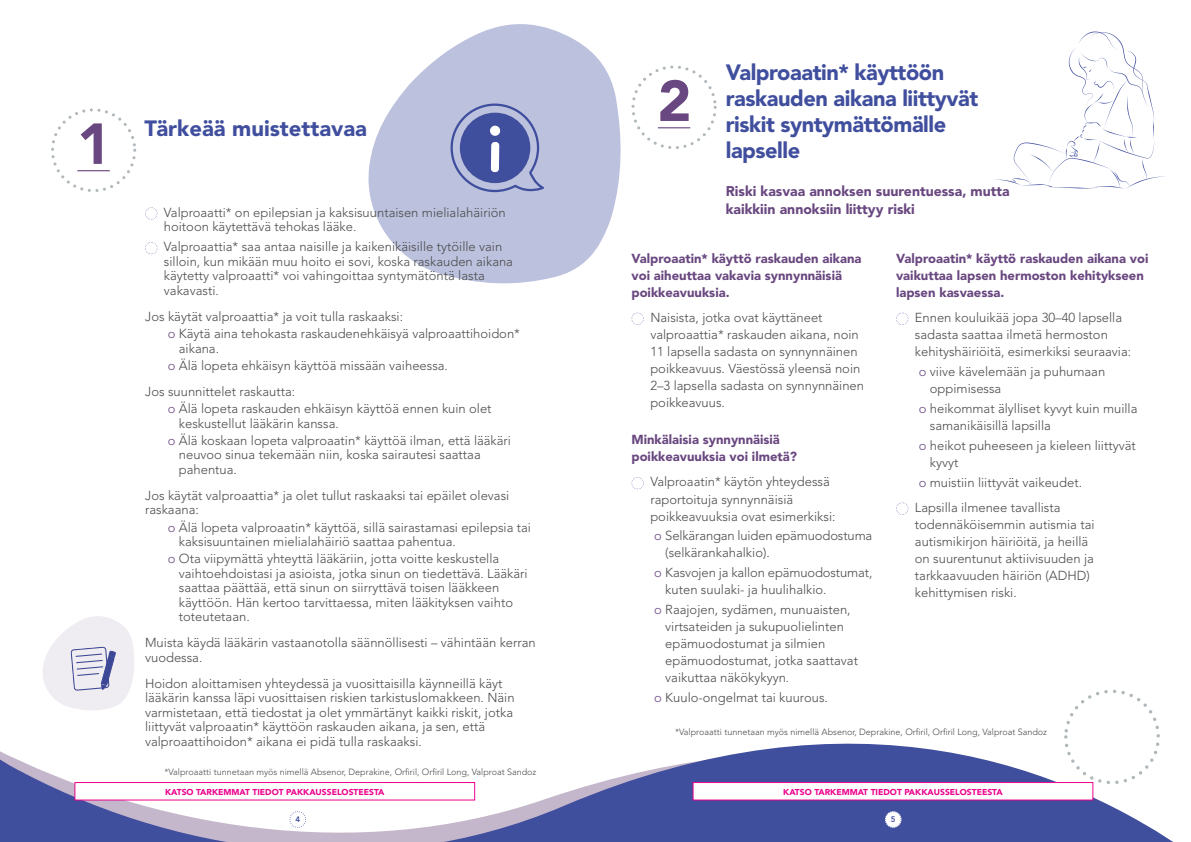
<style>
.page{position:relative;width:1191px;height:842px;background:#fff}
.page>*{position:absolute;margin:0;border:0;box-sizing:border-box;transform-origin:0 0}
.t1{font:900 57.2px "Avenir LT Std";color:#694780}
.t2{font:900 22px/26.1px "Avenir LT Std";letter-spacing:-.02em;color:#404e9e}
.t3{font:900 22px "Avenir LT Std";color:#404e9e}
.t4{font:900 14px/18px "Avenir LT Std";color:#694780}
.t5{font:300 13px/17px "Avenir LT Std";color:#4b4c4d}
.t6{font:900 13px/17px "Avenir LT Std";color:#694780}
.t7{font:300 9px "Avenir LT Std";color:#4b4c4d}
.t8{font:900 8.5px "Avenir LT Std";color:#ed028c}
.t9{font:800 8px "Avenir LT Std";color:#404e9e}
.s1{color:#694780}
</style>
<div class="page">
<svg style="left:0;top:689px;width:1173px;height:153px"></svg>
<svg style="left:1064px;top:690px;width:96px;height:94px"></svg>
<svg style="left:368px;top:24px;width:253px;height:260px;fill:#bcc1dd"></svg>
<svg style="left:289px;top:811px;width:17px;height:17px"></svg>
<svg style="left:885px;top:811px;width:16px;height:17px"></svg>
<svg style="left:51px;top:108px;width:85px;height:84px"></svg>
<hr style="left:77px;top:170px;width:33px;height:1px;background:#694780">
<svg style="left:145px;top:207px;width:12px;height:13px"></svg>
<svg style="left:145px;top:242px;width:12px;height:12px"></svg>
<svg style="left:450px;top:103px;width:94px;height:91px;background:#8089be"></svg>
<svg style="left:896px;top:313px;width:12px;height:12px"></svg>
<svg style="left:896px;top:502px;width:12px;height:13px"></svg>
<svg style="left:631px;top:313px;width:13px;height:12px"></svg>
<svg style="left:631px;top:477px;width:13px;height:12px"></svg>
<svg style="left:631px;top:65px;width:85px;height:84px"></svg>
<hr style="left:658px;top:127px;width:32px;height:1px;background:#694780">
<svg style="left:41px;top:616px;width:94px;height:96px"></svg>
<div style="left:693px;top:782px;width:399px;height:18px;background:#fff"></div>
<div style="left:692px;top:782px;width:401px;height:18px;border:1px solid #ed028c"></div>
<div style="left:75px;top:782px;width:400px;height:18px;background:#fff"></div>
<div style="left:75px;top:782px;width:400px;height:18px;border:1px solid #ed028c"></div>
<svg style="left:995px;top:32px;width:170px;height:157px"></svg>
<h1 class="t1" style="left:77px;top:109px;width:35px">1</h1>
<h2 class="t3" style="left:144px;top:115px;width:224px">Tärkeää muistettavaa</h2>
<p class="t5" style="left:164px;top:205px;width:343px;line-height:14.5px">Valproaatti* on epilepsian ja kaksisuuntaisen mielialahäiriön hoitoon käytettävä tehokas lääke.</p>
<p class="t5" style="left:164px;top:240px;width:351px;line-height:14.5px">Valproaattia* saa antaa naisille ja kaikenikäisille tytöille vain silloin, kun mikään muu hoito ei sovi, koska raskauden aikana käytetty valproaatti* voi vahingoittaa syntymätöntä lasta vakavasti.</p>
<p class="t5" style="left:168px;top:308px;width:354px;line-height:17.3px;text-indent:-23px">Jos käytät valproaattia* ja voit tulla raskaaksi:<br><span class="s1">o</span> Käytä aina tehokasta raskaudenehkäisyä valproaattihoidon*</p>
<p class="t5" style="left:168px;top:339px;width:282px;line-height:17.3px;text-indent:11px">aikana.<br><span class="s1">o</span> Älä lopeta ehkäisyn käyttöä missään vaiheessa.</p>
<p class="t5" style="left:168px;top:383px;width:325px;line-height:17.3px;text-indent:-23px">Jos suunnittelet raskautta:<br><span class="s1">o</span> Älä lopeta raskauden ehkäisyn käyttöä ennen kuin olet</p>
<p class="t5" style="left:168px;top:414px;width:345px;line-height:17.3px;text-indent:11px">keskustellut lääkärin kanssa.<br><span class="s1">o</span> Älä koskaan lopeta valproaatin* käyttöä ilman, että lääkäri</p>
<p class="t5" style="left:179px;top:448px;width:303px;line-height:14.5px">neuvoo sinua tekemään niin, koska sairautesi saattaa pahentua.</p>
<p class="t5" style="left:145px;top:488px;width:366px;line-height:14.5px">Jos käytät valproaattia* ja olet tullut raskaaksi tai epäilet olevasi raskaana:</p>
<p class="t5" style="left:179px;top:520px;width:354px;line-height:14.5px;text-indent:-11px"><span class="s1">o</span> Älä lopeta valproaatin* käyttöä, sillä sairastamasi epilepsia tai kaksisuuntainen mielialahäiriö saattaa pahentua.</p>
<p class="t5" style="left:179px;top:552px;width:350px;line-height:14.5px;text-indent:-11px"><span class="s1">o</span> Ota viipymättä yhteyttä lääkäriin, jotta voitte keskustella vaihtoehdoistasi ja asioista, jotka sinun on tiedettävä. Lääkäri saattaa päättää, että sinun on siirryttävä toisen lääkkeen käyttöön. Hän kertoo tarvittaessa, miten lääkityksen vaihto toteutetaan.</p>
<p class="t5" style="left:145px;top:636px;width:392px;line-height:14.5px">Muista käydä lääkärin vastaanotolla säännöllisesti – vähintään kerran vuodessa.</p>
<p class="t5" style="left:145px;top:676px;width:371px;line-height:14.5px">Hoidon aloittamisen yhteydessä ja vuosittaisilla käynneillä käyt lääkärin kanssa läpi vuosittaisen riskien tarkistuslomakkeen. Näin varmistetaan, että tiedostat ja olet ymmärtänyt kaikki riskit, jotka liittyvät valproaatin* käyttöön raskauden aikana, ja sen, että valproaattihoidon* aikana ei pidä tulla raskaaksi.</p>
<p class="t7" style="left:164px;top:767px;width:373px">*Valproaatti tunnetaan myös nimellä Absenor, Deprakine, Orfiril, Orfiril Long, Valproat Sandoz</p>
<h1 class="t1" style="left:657px;top:66px;width:35px">2</h1>
<h2 class="t2" style="left:726px;top:59px;width:254px">Valproaatin* käyttöön raskauden aikana liittyvät riskit syntymättömälle lapselle</h2>
<p class="t4" style="left:726px;top:182px;width:285px">Riski kasvaa annoksen suurentuessa, mutta kaikkiin annoksiin liittyy riski</p>
<p class="t6" style="left:631px;top:250px;width:231px">Valproaatin* käyttö raskauden aikana voi aiheuttaa vakavia synnynnäisiä poikkeavuuksia.</p>
<p class="t5" style="left:650px;top:309px;width:215px">Naisista, jotka ovat käyttäneet valproaattia* raskauden aikana, noin 11 lapsella sadasta on synnynnäinen poikkeavuus. Väestössä yleensä noin 2–3 lapsella sadasta on synnynnäinen poikkeavuus.</p>
<p class="t6" style="left:631px;top:431px;width:167px">Minkälaisia synnynnäisiä poikkeavuuksia voi ilmetä?</p>
<p class="t5" style="left:650px;top:474px;width:187px">Valproaatin* käytön yhteydessä raportoituja synnynnäisiä poikkeavuuksia ovat esimerkiksi:</p>
<p class="t5" style="left:665px;top:527px;width:209px;text-indent:-11px"><span class="s1">o</span> Selkärangan luiden epämuodostuma (selkärankahalkio).</p>
<p class="t5" style="left:665px;top:564px;width:209px;text-indent:-11px"><span class="s1">o</span> Kasvojen ja kallon epämuodostumat, kuten suulaki- ja huulihalkio.</p>
<p class="t5" style="left:665px;top:601px;width:194px;text-indent:-11px"><span class="s1">o</span> Raajojen, sydämen, munuaisten, virtsateiden ja sukupuolielinten epämuodostumat ja silmien epämuodostumat, jotka saattavat vaikuttaa näkökykyyn.</p>
<p class="t5" style="left:654px;top:689px;width:175px"><span class="s1">o</span> Kuulo-ongelmat tai kuurous.</p>
<p class="t6" style="left:896px;top:250px;width:254px">Valproaatin* käyttö raskauden aikana voi vaikuttaa lapsen hermoston kehitykseen lapsen kasvaessa.</p>
<p class="t5" style="left:915px;top:309px;width:218px">Ennen kouluikää jopa 30–40 lapsella sadasta saattaa ilmetä hermoston kehityshäiriöitä, esimerkiksi seuraavia:</p>
<p class="t5" style="left:930px;top:363px;width:177px;text-indent:-11px"><span class="s1">o</span> viive kävelemään ja puhumaan oppimisessa</p>
<p class="t5" style="left:930px;top:400px;width:209px;text-indent:-11px"><span class="s1">o</span> heikommat älylliset kyvyt kuin muilla samanikäisillä lapsilla</p>
<p class="t5" style="left:930px;top:437px;width:207px;text-indent:-11px"><span class="s1">o</span> heikot puheeseen ja kieleen liittyvät kyvyt</p>
<p class="t5" style="left:915px;top:469px;width:169px;line-height:25.5px"><span class="s1">o</span> muistiin liittyvät vaikeudet.<br>Lapsilla ilmenee tavallista</p>
<p class="t5" style="left:915px;top:516px;width:181px">todennäköisemmin autismia tai autismikirjon häiriöitä, ja heillä on suurentunut aktiivisuuden ja tarkkaavuuden häiriön (ADHD) kehittymisen riski.</p>
<p class="t7" style="left:675px;top:726px;width:373px">*Valproaatti tunnetaan myös nimellä Absenor, Deprakine, Orfiril, Orfiril Long, Valproat Sandoz</p>
<p class="t8" style="left:165px;top:786px;width:221px">KATSO TARKEMMAT TIEDOT PAKKAUSSELOSTEESTA</p>
<p class="t8" style="left:783px;top:786px;width:221px">KATSO TARKEMMAT TIEDOT PAKKAUSSELOSTEESTA</p>
<p class="t9" style="left:295px;top:814px;width:6px">4</p>
<p class="t9" style="left:891px;top:814px;width:6px">5</p>
</div>
